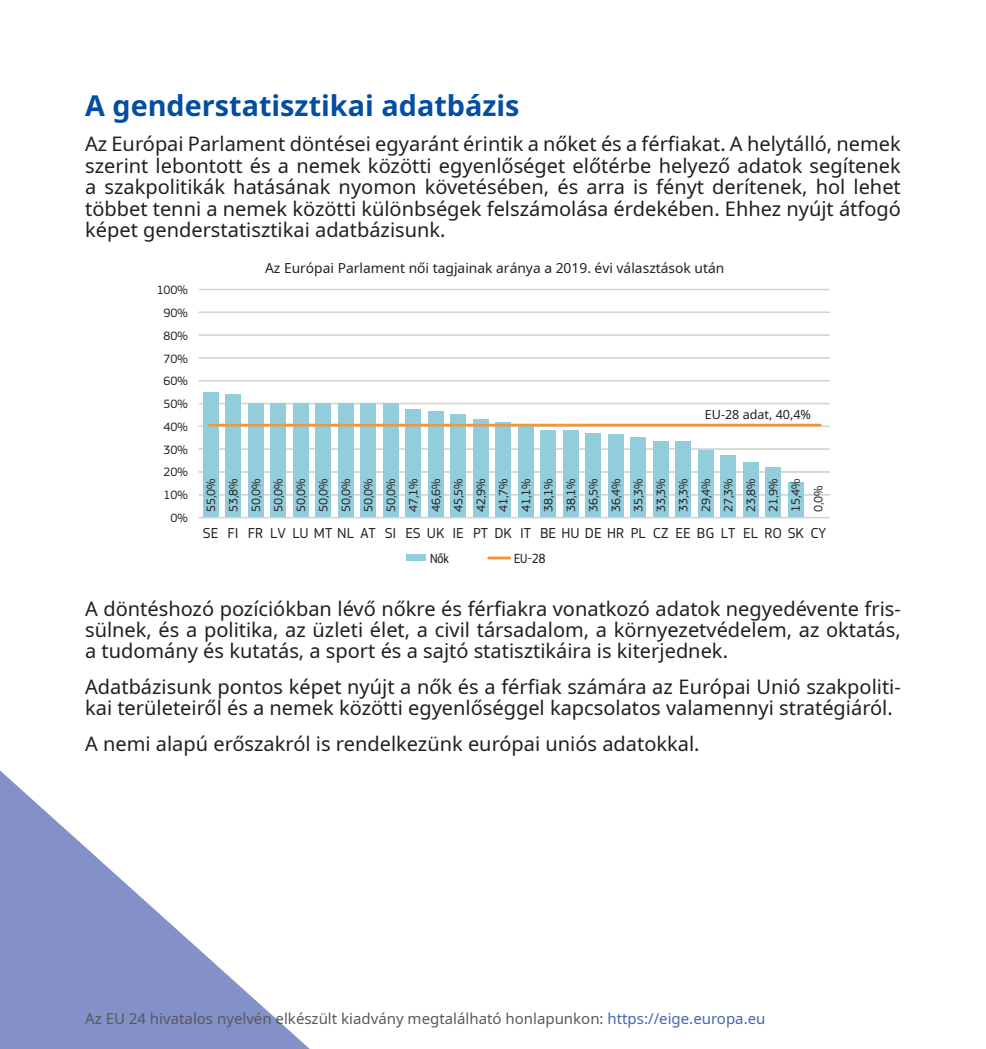
<style>
.page{position:relative;width:986px;height:1049px;background:#fff}
.page>*{position:absolute;margin:0;border:0;box-sizing:border-box;transform-origin:0 0}
.title_1{font:700 28.75px "Noto Sans";color:#034ea2}
.body_8_5{font:20px/21.5px "Noto Sans";color:#231f20;text-align:justify}
.info_url{font:15px "Noto Sans";color:#58595b}
.t1{font:15px "EC Square Sans Pro";color:#231f20}
.t2{font:13.75px "Noto Sans";color:#231f20}
.t3{font:13.75px "EC Square Sans Cond Pro";color:#231f20}
.t4{font:12.5px/22.5px "EC Square Sans Pro";color:#231f20;text-align:justify}
.t5{font:12.5px "Noto Sans";color:#231f20}
.s1{color:#4665af}
</style>
<div class="page">
<svg style="left:0;top:770px;width:309px;height:279px;fill:#8490c8"></svg>
<hr style="left:199px;top:517px;width:630px;height:1px;background:#d1d3d4">
<hr style="left:199px;top:494px;width:630px;height:1px;background:#d1d3d4">
<hr style="left:199px;top:471px;width:630px;height:2px;background:#d1d3d4">
<hr style="left:199px;top:448px;width:630px;height:2px;background:#d1d3d4">
<hr style="left:199px;top:426px;width:630px;height:1px;background:#d1d3d4">
<hr style="left:199px;top:403px;width:630px;height:1px;background:#d1d3d4">
<hr style="left:199px;top:380px;width:630px;height:1px;background:#d1d3d4">
<hr style="left:199px;top:357px;width:630px;height:2px;background:#d1d3d4">
<hr style="left:199px;top:334px;width:630px;height:2px;background:#d1d3d4">
<hr style="left:199px;top:312px;width:630px;height:1px;background:#d1d3d4">
<hr style="left:199px;top:289px;width:630px;height:1px;background:#d1d3d4">
<div style="left:203px;top:392px;width:15px;height:125px;background:#93cddc"></div>
<div style="left:225px;top:394px;width:15px;height:123px;background:#93cddc"></div>
<div style="left:248px;top:403px;width:15px;height:114px;background:#93cddc"></div>
<div style="left:270px;top:403px;width:15px;height:114px;background:#93cddc"></div>
<div style="left:293px;top:403px;width:15px;height:114px;background:#93cddc"></div>
<div style="left:315px;top:403px;width:15px;height:114px;background:#93cddc"></div>
<div style="left:338px;top:403px;width:15px;height:114px;background:#93cddc"></div>
<div style="left:360px;top:403px;width:15px;height:114px;background:#93cddc"></div>
<div style="left:383px;top:403px;width:15px;height:114px;background:#93cddc"></div>
<div style="left:405px;top:409px;width:15px;height:108px;background:#93cddc"></div>
<div style="left:428px;top:411px;width:15px;height:106px;background:#93cddc"></div>
<div style="left:405px;top:554px;width:20px;height:7px;background:#93cddc"></div>
<div style="left:450px;top:414px;width:15px;height:103px;background:#93cddc"></div>
<div style="left:473px;top:420px;width:15px;height:97px;background:#93cddc"></div>
<div style="left:495px;top:423px;width:15px;height:94px;background:#93cddc"></div>
<div style="left:518px;top:425px;width:15px;height:92px;background:#93cddc"></div>
<div style="left:540px;top:431px;width:15px;height:86px;background:#93cddc"></div>
<div style="left:563px;top:431px;width:15px;height:86px;background:#93cddc"></div>
<div style="left:585px;top:434px;width:15px;height:83px;background:#93cddc"></div>
<div style="left:607px;top:435px;width:16px;height:82px;background:#93cddc"></div>
<div style="left:630px;top:437px;width:15px;height:80px;background:#93cddc"></div>
<div style="left:652px;top:441px;width:16px;height:76px;background:#93cddc"></div>
<div style="left:675px;top:441px;width:15px;height:76px;background:#93cddc"></div>
<div style="left:697px;top:450px;width:16px;height:67px;background:#93cddc"></div>
<div style="left:720px;top:455px;width:15px;height:62px;background:#93cddc"></div>
<div style="left:742px;top:462px;width:16px;height:55px;background:#93cddc"></div>
<div style="left:765px;top:467px;width:15px;height:50px;background:#93cddc"></div>
<div style="left:787px;top:483px;width:16px;height:34px;background:#93cddc"></div>
<hr style="left:209px;top:424px;width:610px;height:2px;background:#f79433">
<hr style="left:488px;top:557px;width:21px;height:2px;background:#f79433">
<p class="title_1" style="left:85px;top:85px;width:436px">A genderstatisztikai adatbázis</p>
<p class="body_8_5" style="left:85px;top:134px;width:816px">Az Európai Parlament döntései egyaránt érintik a nőket és a férfiakat. A helytálló, nemek szerint lebontott és a nemek közötti egyenlőséget előtérbe helyező adatok segítenek a szakpolitikák hatásának nyomon követésében, és arra is fényt derítenek, hol lehet többet tenni a nemek közötti különbségek felszámolása érdekében. Ehhez nyújt átfogó képet genderstatisztikai adatbázisunk.</p>
<p class="t4" style="left:157px;top:279px;width:33px">100%</p>
<p class="t4" style="left:164px;top:302px;width:26px">90%</p>
<p class="t4" style="left:164px;top:324px;width:26px">80% 70% 60% 50% 40% 30% 20% 10%</p>
<p class="t4" style="left:170px;top:507px;width:19px">0%</p>
<p class="t2" style="left:265px;top:258px;width:460px">Az Európai Parlament női tagjainak aránya a 2019. évi választások után</p>
<p class="t5" style="left:704px;top:406px;width:108px">EU-28 adat, 40,4%</p>
<p class="t4" style="left:200px;top:512px;width:35px;rotate:-90deg">55,0% 53,8% 50,0% 50,0% 50,0% 50,0% 50,0% 50,0% 50,0% 47,1% 46,6% 45,5% 42,9% 41,7% 41,1% 38,1% 38,1% 36,5% 36,4% 35,3% 33,3% 33,3% 29,4% 27,3% 23,8% 21,9% 15,4% 0,0%</p>
<p class="t1" style="left:203px;top:524px;width:624px">SE FI FR LV LU MT NL AT SI ES UK IE PT DK IT BE HU DE HR PL CZ EE BG LT EL RO SK CY</p>
<p class="t3" style="left:430px;top:551px;width:20px">Nők</p>
<p class="t3" style="left:514px;top:551px;width:33px">EU-28</p>
<p class="body_8_5" style="left:85px;top:598px;width:816px">A döntéshozó pozíciókban lévő nőkre és férfiakra vonatkozó adatok negyedévente fris&shy;sülnek, és a politika, az üzleti élet, a civil társadalom, a környezetvédelem, az oktatás, a tudomány és kutatás, a sport és a sajtó statisztikáira is kiterjednek.</p>
<p class="body_8_5" style="left:85px;top:676px;width:816px">Adatbázisunk pontos képet nyújt a nők és a férfiak számára az Európai Unió szakpoliti&shy;kai területeiről és a nemek közötti egyenlőséggel kapcsolatos valamennyi stratégiáról.</p>
<p class="body_8_5" style="left:85px;top:733px;width:615px">A nemi alapú erőszakról is rendelkezünk európai uniós adatokkal.</p>
<p class="info_url" style="left:85px;top:1008px;width:681px">Az EU 24 hivatalos nyelvén elkészült kiadvány megtalálható honlapunkon: <span class="s1">https://eige.europa.eu</span></p>
</div>
